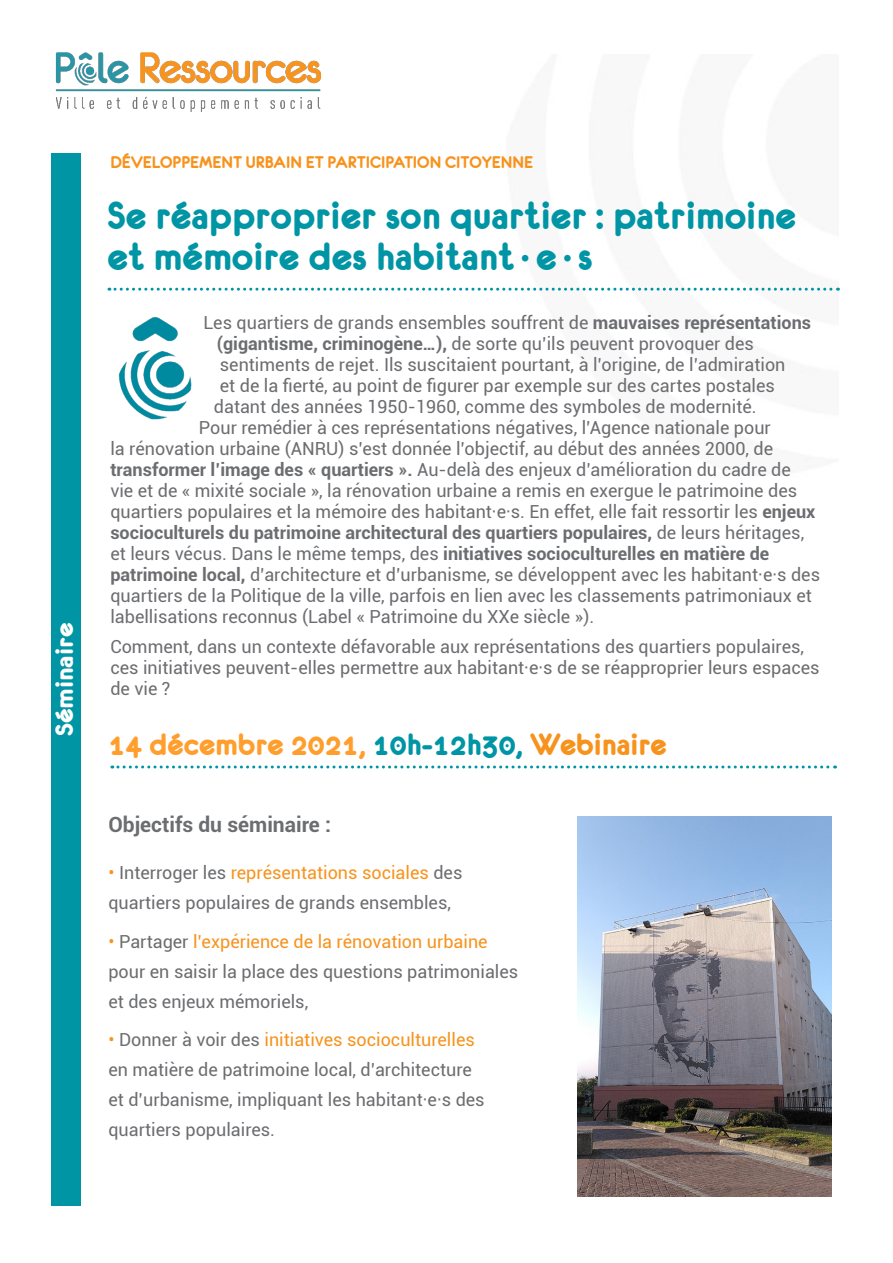
<style>
.page{position:relative;width:893px;height:1263px;background:#fff}
.page>*{position:absolute;margin:0;border:0;box-sizing:border-box;transform-origin:0 0}
.t1{font:42px/40.5px "Eurofurencebold";color:#0095a5}
.t2{font:33px "Eurofurencebold";color:#ff9e2c}
.t3{font:27px "Eurofurencebold";color:#fff;scale:1.1 1}
.t4{font:700 21px "Roboto";color:#6c6d70}
.t5{font:18px/30px "Roboto";color:#6c6d70}
.t6{font:700 18px "Roboto";color:#6c6d70}
.t7{font:18px "Eurofurencebold";color:#f7931d}
.s1{font-weight:700}
.s2{font-weight:400}
.s3{color:#0095a5}
.s4{color:#f7931d}
</style>
<div class="page">
<img style="left:55px;top:52px;width:267px;height:60px">
<img style="left:118px;top:316px;width:74px;height:104px">
<svg style="left:109px;top:288px;width:729px;height:3px"></svg>
<div style="left:51px;top:153px;width:29px;height:1053px;background:#0095a5"></div>
<svg style="left:112px;top:765px;width:723px;height:3px"></svg>
<img style="left:577px;top:816px;width:255px;height:380px">
<p class="t3" style="left:51px;top:736px;width:105px;rotate:-90deg">Séminaire</p>
<p class="t7" style="left:110px;top:153px;width:424px">DÉVELOPPEMENT URBAIN ET PARTICIPATION CITOYENNE</p>
<p class="t1" style="left:107px;top:195px;width:690px">Se réapproprier son quartier : patrimoine et mémoire des habitant·e·s</p>
<p class="t5" style="left:203px;top:307px;width:609px">Les quartiers de grands ensembles souffrent de <span class="s1">mauvaises représentations</span></p>
<p class="t5" style="left:217px;top:328px;width:539px"><span class="s1">(gigantisme, criminogène…),</span> de sorte qu’ils peuvent provoquer des</p>
<p class="t5" style="left:220px;top:349px;width:567px">sentiments de rejet. Ils suscitaient pourtant, à l’origine, de l’admiration</p>
<p class="t5" style="left:220px;top:370px;width:557px">et de la fierté, au point de figurer par exemple sur des cartes postales</p>
<p class="t5" style="left:214px;top:391px;width:544px">datant des années 1950-1960, comme des symboles de modernité.</p>
<p class="t5" style="left:199px;top:412px;width:573px">Pour remédier à ces représentations négatives, l’Agence nationale pour</p>
<p class="t5" style="left:110px;top:433px;width:664px">la rénovation urbaine (ANRU) s’est donnée l’objectif, au début des années 2000, de</p>
<p class="t5" style="left:110px;top:454px;width:682px"><span class="s1">transformer l’image des « quartiers ».</span> Au-delà des enjeux d’amélioration du cadre de</p>
<p class="t5" style="left:110px;top:475px;width:688px">vie et de « mixité sociale », la rénovation urbaine a remis en exergue le patrimoine des</p>
<p class="t5" style="left:110px;top:496px;width:707px">quartiers populaires et la mémoire des habitant·e·s. En effet, elle fait ressortir les <span class="s1">enjeux</span></p>
<p class="t6" style="left:110px;top:520px;width:695px">socioculturels du patrimoine architectural des quartiers populaires, <span class="s2">de leurs héritages,</span></p>
<p class="t6" style="left:110px;top:541px;width:660px"><span class="s2">et leurs vécus. Dans le même temps, des</span> initiatives socioculturelles en matière de</p>
<p class="t5" style="left:110px;top:559px;width:711px"><span class="s1">patrimoine local,</span> d’architecture et d’urbanisme, se développent avec les habitant·e·s des</p>
<p class="t5" style="left:110px;top:580px;width:703px">quartiers de la Politique de la ville, parfois en lien avec les classements patrimoniaux et</p>
<p class="t5" style="left:110px;top:601px;width:485px">labellisations reconnus (Label « Patrimoine du XXe siècle »).</p>
<p class="t5" style="left:110px;top:635px;width:711px;line-height:21px">Comment, dans un contexte défavorable aux représentations des quartiers populaires, ces initiatives peuvent-elles permettre aux habitant·e·s de se réapproprier leurs espaces de vie ?</p>
<p class="t2" style="left:108px;top:727px;width:560px">14 décembre 2021, <span class="s3">10h-12h30,</span> <span class="s4">Webinaire</span></p>
<p class="t4" style="left:108px;top:810px;width:224px">Objectifs du séminaire :</p>
<p class="t5" style="left:108px;top:857px;width:356px"><span class="s4">•</span> Interroger les <span class="s4">représentations sociales</span> des quartiers populaires de grands ensembles,</p>
<p class="t5" style="left:108px;top:926px;width:411px"><span class="s4">•</span> Partager <span class="s4">l’expérience de la rénovation urbaine </span>pour en saisir la place des questions patrimoniales et des enjeux mémoriels,</p>
<p class="t5" style="left:108px;top:1024px;width:378px"><span class="s4">•</span> Donner à voir des <span class="s4">initiatives socioculturelles </span>en matière de patrimoine local, d’architecture et d’urbanisme, impliquant les habitant·e·s des quartiers populaires.</p>
</div>
